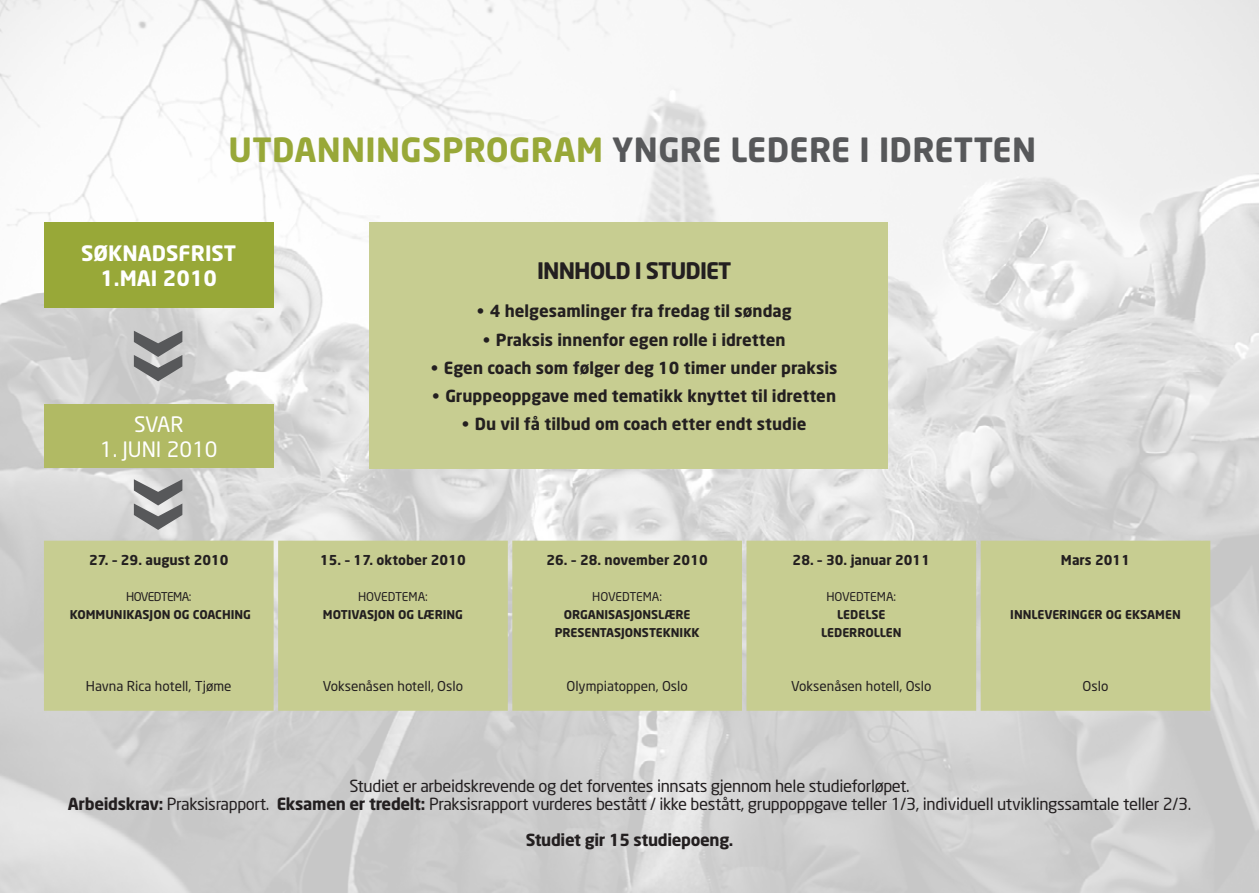
<style>
.page{position:relative;width:1259px;height:893px;background:#fff}
.page>*{position:absolute;margin:0;border:0;box-sizing:border-box;transform-origin:0 0}
.t1{font:700 105px "Oceania";color:#57585a}
.t2{font:700 33px "Neo Sans";color:#57585a}
.t3{font:700 33px "Neo Sans";color:#98a838}
.t4{font:700 22.5px "Neo Sans";color:#231f20}
.t5{font:700 21px/25.2px "Neo Sans";color:#fff;text-align:right}
.t6{font:21px "Neo Sans";color:#fff}
.t7{font:16.5px/18px "Neo Sans";letter-spacing:-.02em;color:#231f20;text-align:center}
.t8{font:700 16.5px "Neo Sans";color:#231f20}
.t9{font:700 16.5px "Neo Sans";letter-spacing:-.02em;color:#231f20}
.t10{font:13.5px "Neo Sans";color:#231f20}
.t11{font:700 13.5px "Neo Sans";color:#231f20}
.t12{font:700 12px "Neo Sans";color:#231f20}
.t13{font:12px "Neo Sans";letter-spacing:-.015em;color:#231f20}
.s1{font-weight:700}
</style>
<div class="page">
<img style="left:0;top:0;width:1259px;height:893px">
<div style="left:44px;top:222px;width:230px;height:85px;background:#98a838"></div>
<div style="left:44px;top:405px;width:230px;height:63px;background:#b1ba64"></div>
<div style="left:44px;top:541px;width:1166px;height:170px;background:#c7cd91"></div>
<div style="left:369px;top:222px;width:519px;height:246px;background:#c7cd91"></div>
<h2 class="t3" style="left:229px;top:128px;width:47px">Utdanningsprogram</h2>
<h2 class="t2" style="left:612px;top:128px;width:23px">yngre</h2>
<h2 class="t2" style="left:730px;top:128px;width:21px">ledere</h2>
<h2 class="t2" style="left:859px;top:128px;width:40px">i idretten</h2>
<p class="t5" style="left:81px;top:240px;width:55px">søknadsfrist<br>1.mai</p>
<p class="t5" style="left:163px;top:265px;width:56px">2010</p>
<h1 class="t1" style="left:86px;top:385px;width:60px;rotate:-90deg">«</h1>
<p class="t6" style="left:134px;top:412px;width:51px">Svar</p>
<p class="t6" style="left:100px;top:437px;width:119px">1. juni 2010</p>
<h1 class="t1" style="left:86px;top:534px;width:60px;rotate:-90deg">«</h1>
<p class="t11" style="left:89px;top:551px;width:141px">27. – 29. august 2010</p>
<p class="t13" style="left:126px;top:589px;width:67px">hovedtema:</p>
<p class="t12" style="left:70px;top:606px;width:9px">Kommuni</p>
<p class="t12" style="left:126px;top:606px;width:112px">kasjon og coaching</p>
<p class="t10" style="left:86px;top:677px;width:147px">Havna Rica hotell, Tjøme</p>
<h3 class="t4" style="left:537px;top:256px;width:67px">innhold</h3>
<h3 class="t4" style="left:635px;top:256px;width:25px">i studiet</h3>
<p class="t8" style="left:477px;top:301px;width:316px">• 4 helgesamlinger fra fredag til søndag</p>
<p class="t8" style="left:483px;top:329px;width:304px">• Praksis innenfor egen rolle i idretten</p>
<p class="t8" style="left:431px;top:357px;width:408px">• Egen coach som følger deg 10 timer under praksis</p>
<p class="t8" style="left:432px;top:385px;width:405px">• Gruppeoppgave med tematikk knyttet til idretten</p>
<p class="t8" style="left:462px;top:414px;width:346px">• Du vil få tilbud om coach etter endt studie</p>
<p class="t11" style="left:320px;top:551px;width:147px">15. – 17. oktober 2010</p>
<p class="t13" style="left:358px;top:589px;width:71px">H ovedtema:</p>
<p class="t12" style="left:323px;top:606px;width:120px">Motivasjon og læring</p>
<p class="t10" style="left:323px;top:677px;width:142px">Voksenåsen hotell, Oslo</p>
<p class="t11" style="left:546px;top:551px;width:163px">26. – 28. november 2010</p>
<p class="t13" style="left:592px;top:589px;width:71px">H ovedtema:</p>
<p class="t12" style="left:564px;top:606px;width:17px">Organisas</p>
<p class="t12" style="left:630px;top:606px;width:13px">jonsl</p>
<p class="t12" style="left:664px;top:606px;width:19px">ære</p>
<p class="t12" style="left:555px;top:624px;width:9px">presentas</p>
<p class="t12" style="left:621px;top:624px;width:13px">jonste</p>
<p class="t12" style="left:663px;top:624px;width:38px">kni kk</p>
<p class="t10" style="left:566px;top:677px;width:123px">Olympiatoppen, Oslo</p>
<p class="t11" style="left:792px;top:551px;width:139px">28. – 30. januar 2011</p>
<p class="t13" style="left:826px;top:589px;width:71px">H ovedtema:</p>
<p class="t12" style="left:837px;top:606px;width:14px">Ledelse</p>
<p class="t12" style="left:821px;top:624px;width:9px">lederrollen</p>
<p class="t10" style="left:791px;top:677px;width:142px">Voksenåsen hotell, Oslo</p>
<p class="t11" style="left:1061px;top:551px;width:71px">Mars 2011</p>
<p class="t12" style="left:1010px;top:606px;width:12px">Innle</p>
<p class="t12" style="left:1044px;top:606px;width:16px">veringer</p>
<p class="t12" style="left:1106px;top:606px;width:44px">og Eksamen</p>
<p class="t10" style="left:1082px;top:677px;width:27px">Oslo</p>
<p class="t7" style="left:68px;top:776px;width:1124px">Studiet er arbeidskrevende og det forventes innsats gjennom hele studieforløpet.<br><span class="s1">Arbeidskrav:</span> Praksisrapport. <span class="s1">Eksamen er tredelt:</span> Praksisrapport vurderes bestått / ikke bestått, gruppoppgave teller 1/3, individuell utviklingssamtale teller 2/3.</p>
<p class="t9" style="left:526px;top:829px;width:209px">Studiet gir 15 studiepoeng.</p>
</div>
